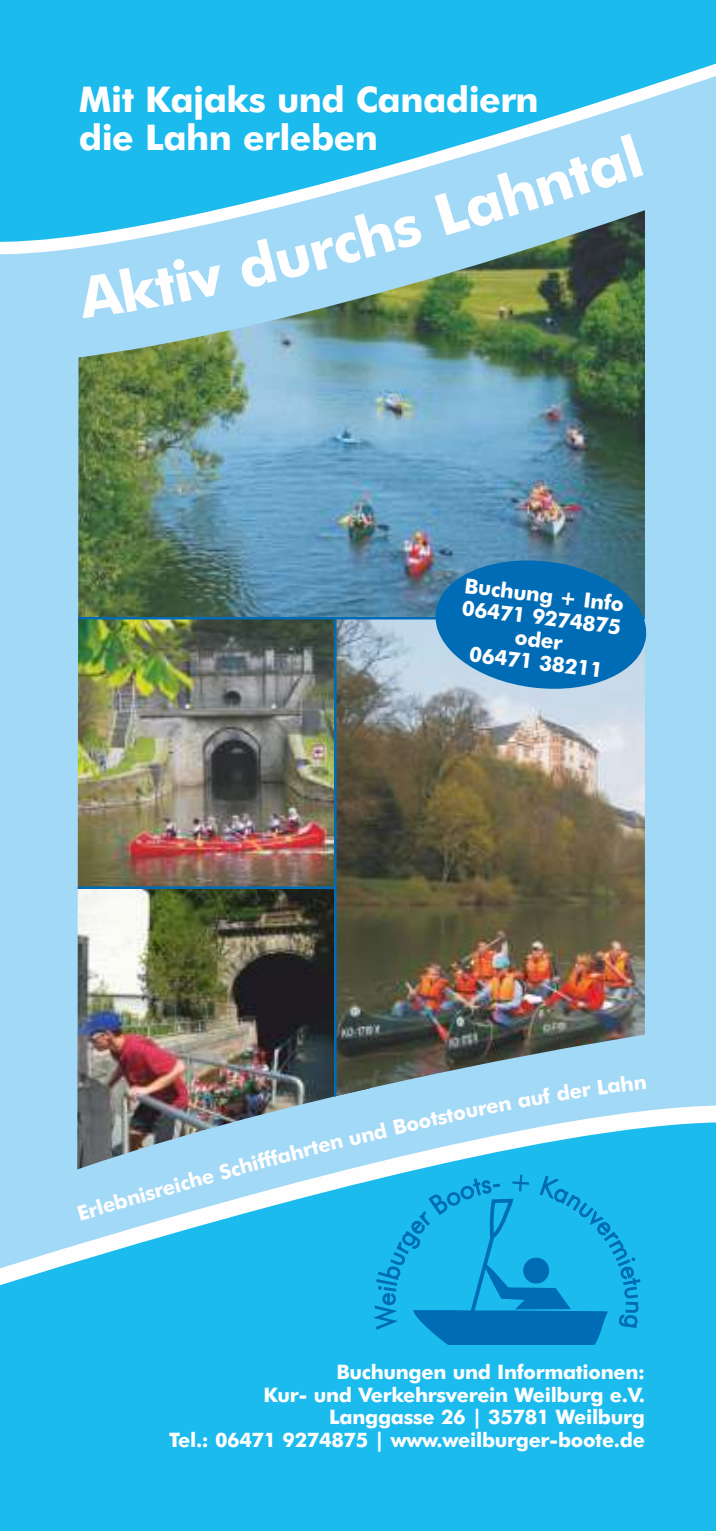
<style>
.page{position:relative;width:716px;height:1531px;background:#a2d9f7}
.page>*{position:absolute;margin:0;border:0;box-sizing:border-box;transform-origin:0 0}
.t1{font:700 35.5px/38.2px "Futura BT";letter-spacing:-.015em;color:#fefefe}
.t2{font:700 21px/45px "Futura BT";color:#fefefe;text-align:center}
.t3{font:700 20.5px "Futura BT";color:#fefefe}
.t4{font:700 20px/22.5px "Futura BT";letter-spacing:-.015em;color:#fefefe;text-align:right}
</style>
<div class="page">
<svg style="left:0;top:0;width:716px;height:253px;fill:#1cbbee"></svg>
<svg style="left:0;top:1107px;width:716px;height:424px;fill:#1cbbee"></svg>
<svg style="left:371px;top:1174px;width:270px;height:169px;fill:#1cbbee"></svg>
<svg style="left:83px;top:134px;width:560px;height:76px;fill:#1cbbee"></svg>
<img style="left:77px;top:889px;width:291px;height:280px">
<img style="left:77px;top:210px;width:568px;height:407px">
<img style="left:77px;top:619px;width:257px;height:267px">
<img style="left:336px;top:619px;width:309px;height:482px">
<hr style="left:77px;top:617px;width:568px;height:2px;background:#006cb5">
<hr style="left:77px;top:886px;width:259px;height:3px;background:#006cb5">
<hr style="left:334px;top:619px;width:2px;height:550px;background:#006cb5">
<svg style="left:432px;top:555px;width:215px;height:139px"></svg>
<svg style="left:597px;top:1074px;width:48px;height:20px"></svg>
<svg style="left:518px;top:1083px;width:73px;height:25px"></svg>
<h1 class="t1" style="left:79px;top:84px;width:461px">Mit Kajaks und Canadiern die Lahn erleben</h1>
<p class="t2" style="left:467px;top:565px;width:162px;rotate:7deg">Buchung + Info oder</p>
<p class="t2" style="left:472px;top:633px;width:136px;rotate:7deg">06471 38211</p>
<p class="t2" style="left:465px;top:587px;width:161px;rotate:7deg">06471 9274875</p>
<p class="t3" style="left:464px;top:1103px;width:48px;rotate:-11deg">uren</p>
<p class="t3" style="left:416px;top:1113px;width:50px;rotate:-12deg">otsto</p>
<p class="t3" style="left:359px;top:1127px;width:61px;rotate:-13deg">nd Bo</p>
<p class="t3" style="left:256px;top:1153px;width:108px;rotate:-14deg">fffahrten u</p>
<p class="t3" style="left:152px;top:1182px;width:109px;rotate:-15deg">reiche Schi</p>
<p class="t3" style="left:75px;top:1205px;width:82px;rotate:-16deg">Erlebnis</p>
<p class="t4" style="left:169px;top:1362px;width:477px">Buchungen und Informationen:<br>Kur- und Verkehrsverein Weilburg e.V.<br>Langgasse 26 | 35781 Weilburg<br>Tel.: 06471 9274875 | www.weilburger-boote.de</p>
</div>
